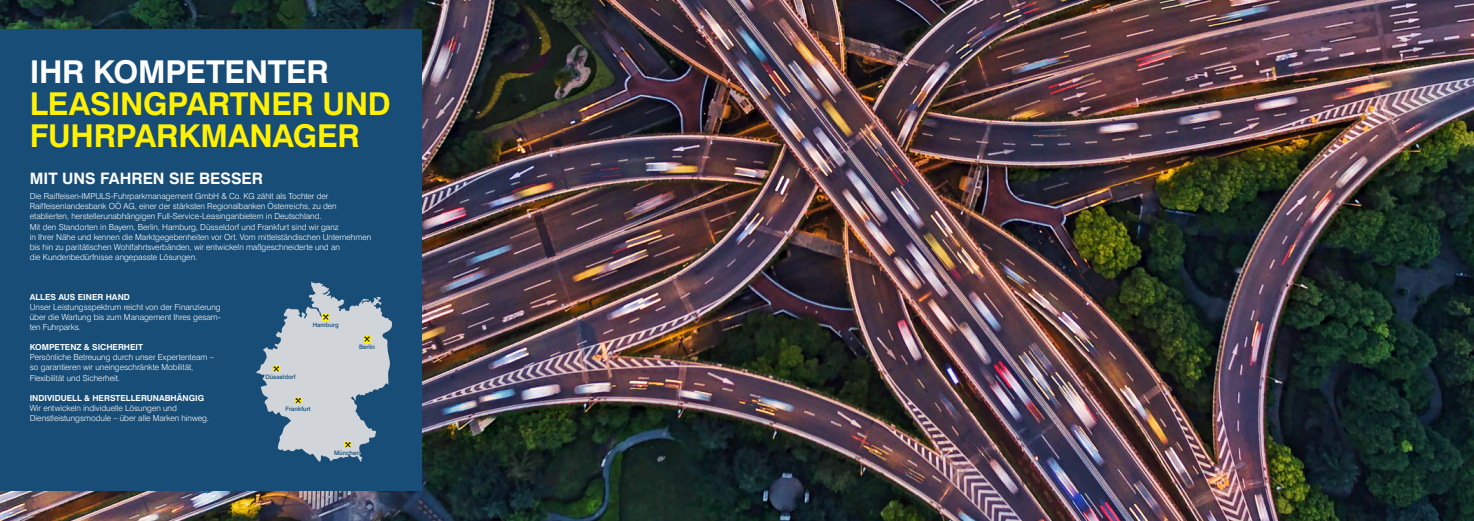
<style>
.page{position:relative;width:1474px;height:521px;background:#fff}
.page>*{position:absolute;margin:0;border:0;box-sizing:border-box;transform-origin:0 0}
.t1{font:700 31.5px/31.5px "Swiss 721 BT";letter-spacing:-.01em;color:#fff101}
.t2{font:700 31.5px "Swiss 721 BT";letter-spacing:-.01em;color:#fff}
.t3{font:700 15.75px "Swiss 721 BT";color:#fff}
.t4{font:300 8.31px/10.1px "Swiss 721 BT";color:#fff}
.t5{font:700 8.31px "Swiss 721 BT";color:#fff}
.t6{font:500 6.04px "Swiss 721 BT";color:#174d77}
</style>
<div class="page">
<img style="left:0;top:0;width:1473px;height:521px">
<div style="left:0;top:30px;width:422px;height:461px;background:#174d77"></div>
<svg style="left:256px;top:281px;width:136px;height:181px"></svg>
<h1 class="t2" style="left:30px;top:53px;width:301px">IHR KOMPETENTER</h1>
<h1 class="t1" style="left:30px;top:88px;width:362px">LEASINGPARTNER UND<br>FUHRPARKMANAGER</h1>
<h2 class="t3" style="left:30px;top:169px;width:235px">MIT UNS FAHREN SIE BESSER</h2>
<p class="t4" style="left:30px;top:191px;width:343px">Die Raiffeisen-IMPULS-Fuhrparkmanagement GmbH &amp; Co. KG zählt als Tochter der Raiffeisenlandesbank OÖ AG, einer der stärksten Regionalbanken Österreichs, zu den etablierten, herstellerunabhängigen Full-Service-Leasinganbietern in Deutschland.<br>Mit den Standorten in Bayern, Berlin, Hamburg, Düsseldorf und Frankfurt sind wir ganz<br>in Ihrer Nähe und kennen die Marktgegebenheiten vor Ort. Vom mittelständischen Unternehmen bis hin zu paritätischen Wohlfahrtsverbänden, wir entwickeln maßgeschneiderte und an<br>die Kundenbedürfnisse angepasste Lösungen.</p>
<p class="t5" style="left:30px;top:292px;width:102px">ALLES AUS EINER HAND</p>
<p class="t4" style="left:30px;top:302px;width:192px;text-align:justify">Unser Leistungsspektrum reicht von der Finanzierung über die Wartung bis zum Management Ihres gesam&shy;ten Fuhrparks.</p>
<p class="t5" style="left:30px;top:342px;width:115px">KOMPETENZ &amp; SICHERHEIT</p>
<p class="t4" style="left:30px;top:352px;width:186px">Persönliche Betreuung durch unser Expertenteam – so garantieren wir uneingeschränkte Mobilität,<br>Flexibilität und Sicherheit.</p>
<p class="t5" style="left:30px;top:393px;width:176px">INDIVIDUELL &amp; HERSTELLERUNABHÄNGIG</p>
<p class="t4" style="left:30px;top:403px;width:181px">Wir entwickeln individuelle Lösungen und<br>Dienstleistungsmodule – über alle Marken hinweg.</p>
<p class="t6" style="left:313px;top:321px;width:27px">Hamburg</p>
<p class="t6" style="left:359px;top:343px;width:18px">Berlin</p>
<p class="t6" style="left:265px;top:373px;width:32px">Düsseldorf</p>
<p class="t6" style="left:286px;top:405px;width:27px">Frankfurt</p>
<p class="t6" style="left:334px;top:449px;width:27px">München</p>
</div>
